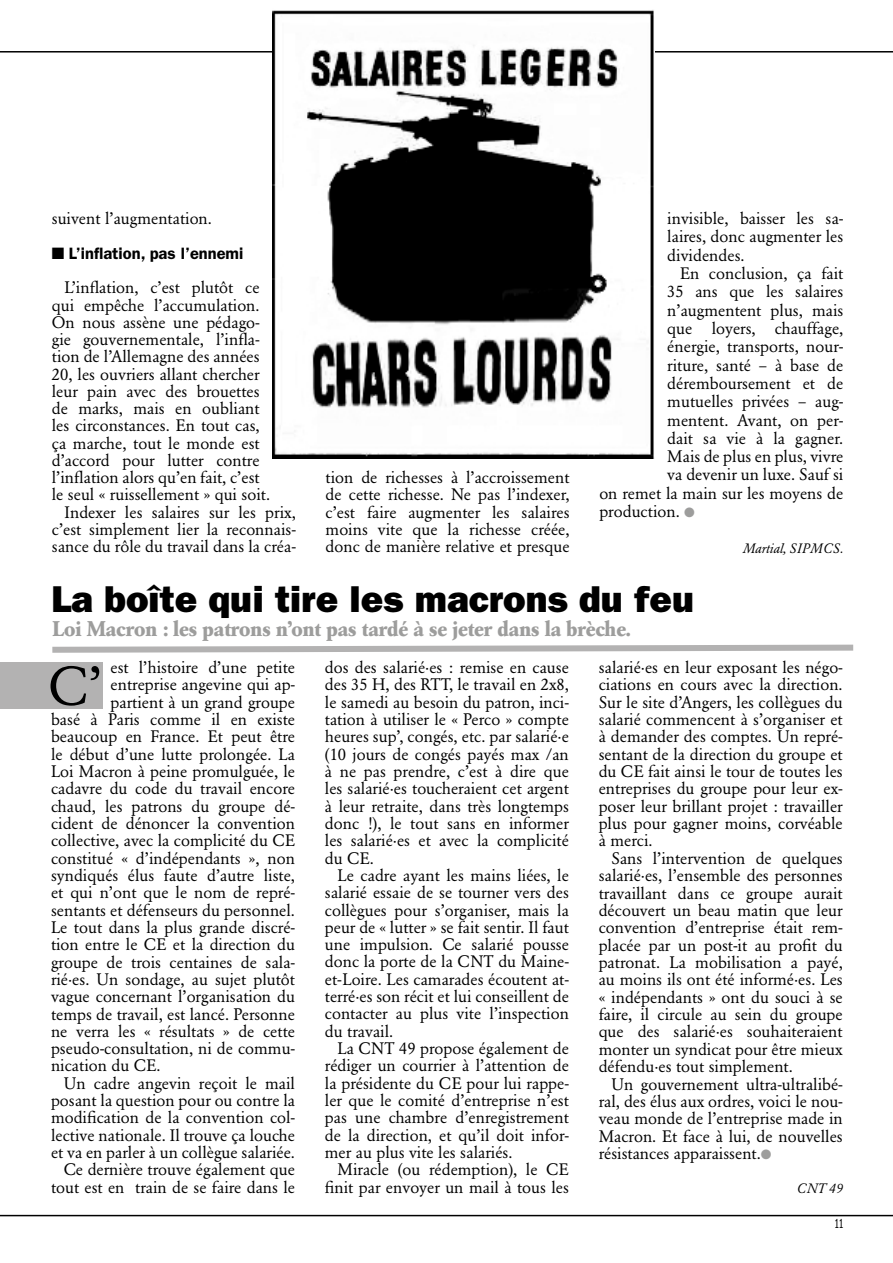
<style>
.page{position:relative;width:893px;height:1263px;background:#fff}
.page>*{position:absolute;margin:0;border:0;box-sizing:border-box;transform-origin:0 0}
.t1{font:54px "Garamond BE";color:#000}
.t2{font:37.5px "ITC Franklin Gothic Std Hvy";color:#000}
.t3{font:700 21px "Garamond BE";color:#9d9d9c}
.t4{font:16.5px/17.4px "Garamond BE";color:#000;text-align:justify}
.t5{font:600 16.5px "ITC Franklin Gothic Std";color:#000}
.t6{font:italic 13.5px "Garamond BE";letter-spacing:.01em;color:#000}
.t7{font:13.5px "ITC Franklin Gothic Std Bk X Cp";color:#000}
.s1{color:#9d9d9c}
</style>
<div class="page">
<hr style="left:0;top:1215px;width:893px;height:1px;background:#000">
<hr style="left:0;top:51px;width:893px;height:2px;background:#000">
<img style="left:272px;top:10px;width:383px;height:449px">
<svg style="left:52px;top:644px;width:802px;height:9px"></svg>
<div style="left:0;top:662px;width:102px;height:47px;background:#b3b2b2"></div>
<p class="t4" style="left:52px;top:210px;width:162px">suivent l’augmentation.</p>
<p class="t5" style="left:52px;top:243px;width:193px">■ L’inflation, pas l’ennemi</p>
<p class="t4" style="left:65px;top:279px;width:197px">L’inflation, c’est plutôt ce</p>
<p class="t4" style="left:52px;top:296px;width:209px">qui empêche l’accumulation.</p>
<p class="t4" style="left:52px;top:313px;width:209px">On nous assène une pédago-</p>
<p class="t4" style="left:52px;top:331px;width:209px">gie gouvernementale, l’infla-</p>
<p class="t4" style="left:52px;top:348px;width:209px">tion de l’Allemagne des années</p>
<p class="t4" style="left:52px;top:365px;width:209px">20, les ouvriers allant chercher</p>
<p class="t4" style="left:52px;top:382px;width:209px">leur pain avec des brouettes</p>
<p class="t4" style="left:52px;top:400px;width:209px">de marks, mais en oubliant</p>
<p class="t4" style="left:52px;top:417px;width:209px">les circonstances. En tout cas,</p>
<p class="t4" style="left:52px;top:434px;width:209px">ça marche, tout le monde est</p>
<p class="t4" style="left:52px;top:451px;width:209px">d’accord pour lutter contre</p>
<p class="t4" style="left:52px;top:469px;width:209px">l’inflation alors qu’en fait, c’est</p>
<p class="t4" style="left:52px;top:486px;width:220px">le seul « ruissellement » qui soit.</p>
<p class="t4" style="left:65px;top:503px;width:233px">Indexer les salaires sur les prix,</p>
<p class="t4" style="left:52px;top:520px;width:245px">c’est simplement lier la reconnais-</p>
<p class="t4" style="left:52px;top:538px;width:245px">sance du rôle du travail dans la créa-</p>
<p class="t4" style="left:326px;top:469px;width:245px">tion de richesses à l’accroissement de cette richesse. Ne pas l’indexer, c’est faire augmenter les salaires moins vite que la richesse créée, donc de manière relative et presque</p>
<p class="t4" style="left:667px;top:209px;width:178px;line-height:18.3px">invisible, baisser les sa&shy;laires, donc augmenter les dividendes.</p>
<p class="t4" style="left:680px;top:265px;width:165px">En conclusion, ça fait</p>
<p class="t4" style="left:667px;top:283px;width:178px">35 ans que les salaires</p>
<p class="t4" style="left:667px;top:301px;width:178px">n’augmentent plus, mais</p>
<p class="t4" style="left:667px;top:320px;width:178px">que loyers, chauffage,</p>
<p class="t4" style="left:667px;top:338px;width:178px">énergie, transports, nour-</p>
<p class="t4" style="left:667px;top:356px;width:178px">riture, santé – à base de</p>
<p class="t4" style="left:667px;top:375px;width:178px">déremboursement et de</p>
<p class="t4" style="left:667px;top:393px;width:178px">mutuelles privées – aug-</p>
<p class="t4" style="left:667px;top:411px;width:178px">mentent. Avant, on per-</p>
<p class="t4" style="left:667px;top:429px;width:178px">dait sa vie à la gagner.</p>
<p class="t4" style="left:667px;top:448px;width:178px">Mais de plus en plus, vivre</p>
<p class="t4" style="left:667px;top:466px;width:178px">va devenir un luxe. Sauf si</p>
<p class="t4" style="left:599px;top:484px;width:246px">on remet la main sur les moyens de</p>
<p class="t4" style="left:599px;top:503px;width:97px">production. <span class="s1">●</span></p>
<p class="t6" style="left:743px;top:540px;width:102px">Martial, SIPMCS.</p>
<h2 class="t2" style="left:51px;top:577px;width:645px">La boîte qui tire les macrons du feu</h2>
<p class="t3" style="left:52px;top:616px;width:580px">Loi Macron : les patrons n’ont pas tardé à se jeter dans la brèche.</p>
<p class="t4" style="left:111px;top:659px;width:186px">est l’histoire d’une petite</p>
<p class="t4" style="left:111px;top:676px;width:186px">entreprise angevine qui ap-</p>
<p class="t4" style="left:111px;top:693px;width:186px">partient à un grand groupe</p>
<p class="t4" style="left:51px;top:711px;width:246px">basé à Paris comme il en existe</p>
<p class="t4" style="left:51px;top:728px;width:246px">beaucoup en France. Et peut être</p>
<p class="t4" style="left:51px;top:745px;width:246px">le début d’une lutte prolongée. La</p>
<p class="t4" style="left:51px;top:763px;width:246px">Loi Macron à peine promulguée, le</p>
<p class="t4" style="left:51px;top:780px;width:246px">cadavre du code du travail encore</p>
<p class="t4" style="left:51px;top:797px;width:246px">chaud, les patrons du groupe dé-</p>
<p class="t4" style="left:51px;top:815px;width:246px">cident de dénoncer la convention</p>
<p class="t4" style="left:51px;top:832px;width:246px">collective, avec la complicité du CE</p>
<p class="t4" style="left:51px;top:849px;width:246px">constitué « d’indépendants », non</p>
<p class="t4" style="left:51px;top:866px;width:246px">syndiqués élus faute d’autre liste,</p>
<p class="t4" style="left:51px;top:884px;width:246px">et qui n’ont que le nom de repré-</p>
<p class="t4" style="left:51px;top:901px;width:246px">sentants et défenseurs du personnel.</p>
<p class="t4" style="left:51px;top:918px;width:246px">Le tout dans la plus grande discré-</p>
<p class="t4" style="left:51px;top:936px;width:246px">tion entre le CE et la direction du</p>
<p class="t4" style="left:51px;top:953px;width:246px">groupe de trois centaines de sala-</p>
<p class="t4" style="left:51px;top:970px;width:246px">rié·es. Un sondage, au sujet plutôt</p>
<p class="t4" style="left:51px;top:988px;width:246px">vague concernant l’organisation du</p>
<p class="t4" style="left:51px;top:1005px;width:246px">temps de travail, est lancé. Personne</p>
<p class="t4" style="left:51px;top:1022px;width:246px">ne verra les « résultats » de cette</p>
<p class="t4" style="left:51px;top:1040px;width:246px">pseudo-consultation, ni de commu-</p>
<p class="t4" style="left:51px;top:1057px;width:111px">nication du CE.</p>
<p class="t4" style="left:64px;top:1074px;width:233px">Un cadre angevin reçoit le mail</p>
<p class="t4" style="left:51px;top:1092px;width:246px">posant la question pour ou contre la</p>
<p class="t4" style="left:51px;top:1109px;width:246px">modification de la convention col-</p>
<p class="t4" style="left:51px;top:1126px;width:246px">lective nationale. Il trouve ça louche</p>
<p class="t4" style="left:51px;top:1144px;width:246px">et va en parler à un collègue salariée.</p>
<p class="t4" style="left:64px;top:1161px;width:233px">Ce dernière trouve également que</p>
<p class="t4" style="left:51px;top:1178px;width:246px">tout est en train de se faire dans le</p>
<h1 class="t1" style="left:48px;top:655px;width:55px">C’</h1>
<p class="t4" style="left:325px;top:659px;width:246px">dos des salarié·es : remise en cause des 35 H, des RTT, le travail en 2x8, le samedi au besoin du patron, inci&shy;tation à utiliser le « Perco » compte heures sup’, congés, etc. par salarié·e (10 jours de congés payés max /an à ne pas prendre, c’est à dire que les salarié·es toucheraient cet argent à leur retraite, dans très longtemps donc !), le tout sans en informer les salarié·es et avec la complicité du CE.</p>
<p class="t4" style="left:325px;top:867px;width:246px;text-indent:13px">Le cadre ayant les mains liées, le salarié essaie de se tourner vers des collègues pour s’organiser, mais la peur de « lutter » se fait sentir. Il faut une impulsion. Ce salarié pousse donc la porte de la CNT du Maine&shy;et-Loire. Les camarades écoutent at&shy;terré·es son récit et lui conseillent de contacter au plus vite l’inspection du travail.</p>
<p class="t4" style="left:325px;top:1040px;width:246px;text-indent:13px">La CNT 49 propose également de rédiger un courrier à l’attention de la présidente du CE pour lui rappe&shy;ler que le comité d’entreprise n’est pas une chambre d’enregistrement de la direction, et qu’il doit infor&shy;mer au plus vite les salariés.</p>
<p class="t4" style="left:325px;top:1161px;width:246px;text-align:right">Miracle (ou rédemption), le CE finit par envoyer un mail à tous les</p>
<p class="t4" style="left:599px;top:658px;width:246px">salarié·es en leur exposant les négo&shy;ciations en cours avec la direction.<br>Sur le site d’Angers, les collègues du salarié commencent à s’organiser et à demander des comptes. Un repré&shy;sentant de la direction du groupe et du CE fait ainsi le tour de toutes les entreprises du groupe pour leur ex&shy;poser leur brillant projet : travailler plus pour gagner moins, corvéable à merci.</p>
<p class="t4" style="left:599px;top:849px;width:246px;text-indent:13px">Sans l’intervention de quelques salarié·es, l’ensemble des personnes travaillant dans ce groupe aurait découvert un beau matin que leur convention d’entreprise était rem&shy;placée par un post-it au profit du patronat. La mobilisation a payé, au moins ils ont été informé·es. Les « indépendants » ont du souci à se faire, il circule au sein du groupe que des salarié·es souhaiteraient monter un syndicat pour être mieux défendu·es tout simplement.</p>
<p class="t4" style="left:599px;top:1075px;width:246px;text-indent:13px">Un gouvernement ultra-ultralibé&shy;ral, des élus aux ordres, voici le nou&shy;veau monde de l’entreprise made in Macron. Et face à lui, de nouvelles résistances apparaissent.<span class="s1">●</span></p>
<p class="t6" style="left:797px;top:1180px;width:47px">CNT 49</p>
<p class="t7" style="left:835px;top:1216px;width:10px">11</p>
</div>
